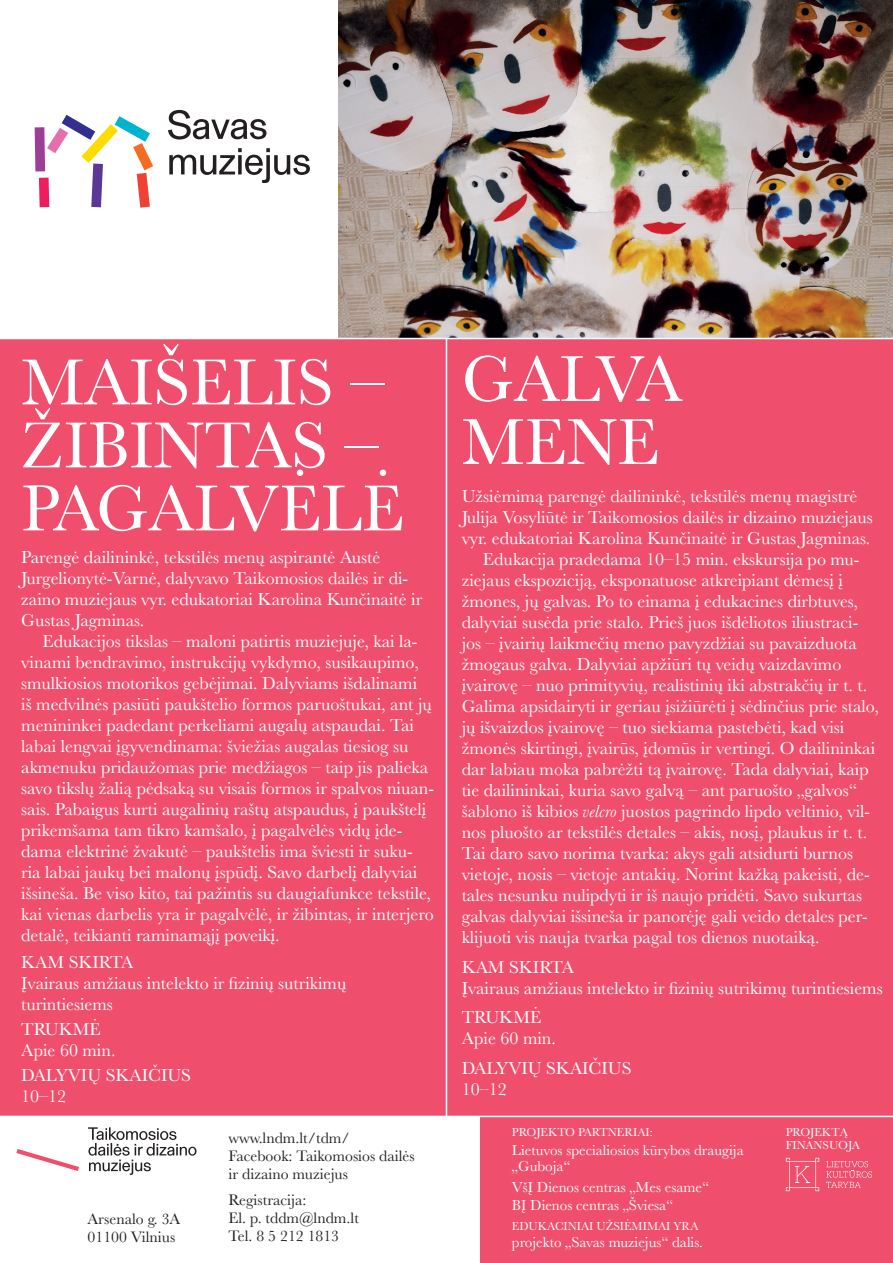
<style>
.page{position:relative;width:893px;height:1263px;background:#fff}
.page>*{position:absolute;margin:0;border:0;box-sizing:border-box;transform-origin:0 0}
.pavadinimas_45{font:67.5px/63px "Baskerville";color:#fff}
.pagr{font:18px/21px "Baskerville";color:#fff}
.remejai{font:15.75px/18px "Baskerville";color:#231f20}
.remejai-2{font:15px/16.5px "Baskerville";color:#fff}
.remejai-3{font:12px/13.5px "Baskerville";color:#fff}
.s1{font-style:italic}
</style>
<div class="page">
<svg style="left:88px;top:1127px;width:108px;height:48px"></svg>
<svg style="left:16px;top:1149px;width:63px;height:22px"></svg>
<div style="left:0;top:338px;width:893px;height:779px;background:#ef4f6d"></div>
<div style="left:480px;top:1115px;width:413px;height:148px;background:#ef4f6d"></div>
<svg style="left:168px;top:110px;width:98px;height:30px"></svg>
<svg style="left:169px;top:148px;width:141px;height:35px"></svg>
<svg style="left:35px;top:115px;width:118px;height:93px"></svg>
<img style="left:338px;top:0;width:555px;height:338px">
<hr style="left:446px;top:338px;width:1px;height:778px;background:#fff">
<hr style="left:0;top:1116px;width:893px;height:1px;background:#fff">
<svg style="left:826px;top:1161px;width:46px;height:27px"></svg>
<svg style="left:786px;top:1158px;width:33px;height:33px"></svg>
<hr style="left:0;top:338px;width:893px;height:1px;background:#fff">
<p class="pavadinimas_45" style="left:21px;top:352px;width:384px">MAIŠELIS –<br>ŽIBINTAS –<br>PAGALVĖLĖ</p>
<p class="pagr" style="left:21px;top:547px;width:402px">Parengė dailininkė, tekstilės menų aspirantė Austė Jurgelionytė-Varnė, dalyvavo Taikomosios dailės ir di&shy;zaino muziejaus vyr. edukatoriai Karolina Kunčinaitė ir Gustas Jagminas.</p>
<p class="pagr" style="left:21px;top:631px;width:414px;text-indent:21px">Edukacijos tikslas – maloni patirtis muziejuje, kai la&shy;vinami bendravimo, instrukcijų vykdymo, susikaupimo, smulkiosios motorikos gebėjimai. Dalyviams išdalinami<br>iš medvilnės pasiūti paukštelio formos paruoštukai, ant jų menininkei padedant perkeliami augalų atspaudai. Tai labai lengvai įgyvendinama: šviežias augalas tiesiog su akmenuku pridaužomas prie medžiagos – taip jis palieka savo tikslų žalią pėdsaką su visais formos ir spalvos niuan&shy;sais. Pabaigus kurti augalinių raštų atspaudus, į paukštelį prikemšama tam tikro kamšalo, į pagalvėlės vidų įde&shy;dama elektrinė žvakutė – paukštelis ima šviesti ir suku&shy;ria labai jaukų bei malonų įspūdį. Savo darbelį dalyviai išsineša. Be viso kito, tai pažintis su daugiafunkce tekstile, kai vienas darbelis yra ir pagalvėlė, ir žibintas, ir interjero detalė, teikianti raminamąjį poveikį.</p>
<p class="pagr" style="left:21px;top:952px;width:327px">KAM SKIRTA<br>Įvairaus amžiaus intelekto ir fizinių sutrikimų turintiesiems</p>
<p class="pagr" style="left:21px;top:1019px;width:96px">TRUKMĖ<br>Apie 60 min.</p>
<p class="pagr" style="left:21px;top:1065px;width:171px">DALYVIŲ SKAIČIUS<br>10–12</p>
<p class="remejai" style="left:88px;top:1210px;width:94px">Arsenalo g. 3A<br>01100 Vilnius</p>
<p class="remejai" style="left:229px;top:1129px;width:123px">www.lndm.lt/tdm/</p>
<p class="remejai" style="left:229px;top:1147px;width:188px">Facebook: Taikomosios dailės ir dizaino muziejus</p>
<p class="remejai" style="left:229px;top:1191px;width:79px">Registracija:</p>
<p class="remejai" style="left:229px;top:1209px;width:132px">El. p. tddm@lndm.lt</p>
<p class="remejai" style="left:229px;top:1227px;width:112px">Tel. 8 5 212 1813</p>
<p class="pavadinimas_45" style="left:462px;top:349px;width:222px">GALVA<br>MENE</p>
<p class="pagr" style="left:462px;top:486px;width:413px">Užsiėmimą parengė dailininkė, tekstilės menų magistrė<br>Julija Vosyliūtė ir Taikomosios dailės ir dizaino muziejaus vyr. edukatoriai Karolina Kunčinaitė ir Gustas Jagminas.</p>
<p class="pagr" style="left:462px;top:549px;width:419px;text-indent:21px">Edukacija pradedama 10–15 min. ekskursija po mu&shy;ziejaus ekspoziciją, eksponatuose atkreipiant dėmesį į žmones, jų galvas. Po to einama į edukacines dirbtuves, dalyviai susėda prie stalo. Prieš juos išdėliotos iliustraci&shy;jos – įvairių laikmečių meno pavyzdžiai su pavaizduota žmogaus galva. Dalyviai apžiūri tų veidų vaizdavimo įvairovę – nuo primityvių, realistinių iki abstrakčių ir t. t.<br>Galima apsidairyti ir geriau įsižiūrėti į sėdinčius prie stalo, jų išvaizdos įvairovę – tuo siekiama pastebėti, kad visi žmonės skirtingi, įvairūs, įdomūs ir vertingi. O dailininkai dar labiau moka pabrėžti tą įvairovę. Tada dalyviai, kaip tie dailininkai, kuria savo galvą – ant paruošto „galvos“ šablono iš kibios <span class="s1">velcro</span> juostos pagrindo lipdo veltinio, vil&shy;nos pluošto ar tekstilės detales – akis, nosį, plaukus ir t. t.<br>Tai daro savo norima tvarka: akys gali atsidurti burnos vietoje, nosis – vietoje antakių. Norint kažką pakeisti, de&shy;tales nesunku nulipdyti ir iš naujo pridėti. Savo sukurtas galvas dalyviai išsineša ir panorėję gali veido detales per&shy;klijuoti vis nauja tvarka pagal tos dienos nuotaiką.</p>
<p class="pagr" style="left:462px;top:957px;width:422px">KAM SKIRTA<br>Įvairaus amžiaus intelekto ir fizinių sutrikimų turintiesiems</p>
<p class="pagr" style="left:462px;top:1007px;width:96px">TRUKMĖ<br>Apie 60 min.</p>
<p class="pagr" style="left:462px;top:1058px;width:171px">DALYVIŲ SKAIČIUS<br>10–12</p>
<p class="remejai-3" style="left:512px;top:1125px;width:142px">PROJEKTO PARTNERIAI:</p>
<p class="remejai-2" style="left:512px;top:1141px;width:233px">Lietuvos specialiosios kūrybos draugija „Guboja“</p>
<p class="remejai-2" style="left:512px;top:1179px;width:198px">VšĮ Dienos centras „Mes esame“</p>
<p class="remejai-2" style="left:512px;top:1197px;width:163px">BĮ Dienos centras „Šviesa“</p>
<p class="remejai-3" style="left:512px;top:1219px;width:188px">EDUKACINIAI UŽSIĖMIMAI YRA</p>
<p class="remejai-2" style="left:512px;top:1234px;width:192px">projekto „Savas muziejus“ dalis.</p>
<p class="remejai-3" style="left:786px;top:1125px;width:76px">PROJEKTĄ<br>FINANSUOJA</p>
</div>
